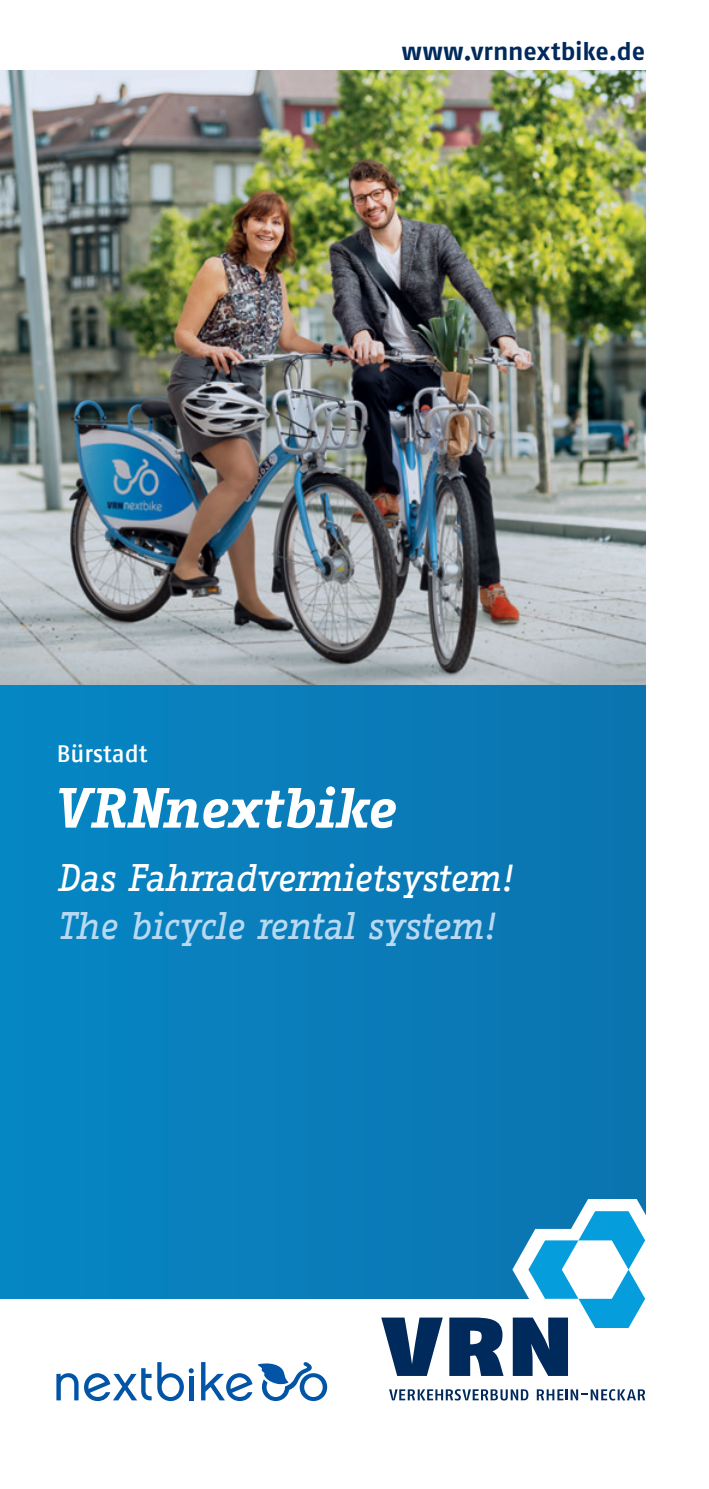
<style>
.page{position:relative;width:709px;height:1489px;background:#fff}
.page>*{position:absolute;margin:0;border:0;box-sizing:border-box;transform-origin:0 0}
.t1{font:italic 700 55px "Fago Office Serif";letter-spacing:-.01em;color:#fff}
.t2{font:italic 37.5px "Fago Office Serif";letter-spacing:-.03em;color:#fff}
.t3{font:italic 37.5px "Fago Office Serif";letter-spacing:-.035em;color:#b8d9f1}
.t4{font:700 25px "Fago OT";letter-spacing:.005em;color:#00295c}
.t5{font:500 23.75px "Fago No Tf";color:#fff}
</style>
<div class="page">
<div style="left:0;top:71px;width:645px;height:1227px;background:#0a7db9"></div>
<img style="left:0;top:71px;width:645px;height:614px">
<svg style="left:381px;top:1317px;width:62px;height:58px"></svg>
<svg style="left:449px;top:1317px;width:54px;height:58px"></svg>
<svg style="left:512px;top:1198px;width:134px;height:177px"></svg>
<svg style="left:389px;top:1389px;width:139px;height:11px"></svg>
<svg style="left:537px;top:1389px;width:108px;height:11px"></svg>
<svg style="left:56px;top:1362px;width:138px;height:38px"></svg>
<svg style="left:201px;top:1362px;width:126px;height:38px"></svg>
<p class="t4" style="left:402px;top:36px;width:245px">www.vrnnextbike.de</p>
<p class="t5" style="left:57px;top:739px;width:92px">Bürstadt</p>
<h1 class="t1" style="left:52px;top:776px;width:345px">VRNnextbike</h1>
<p class="t2" style="left:57px;top:857px;width:458px">Das Fahrradvermietsystem!</p>
<p class="t3" style="left:57px;top:904px;width:440px">The bicycle rental system!</p>
</div>
